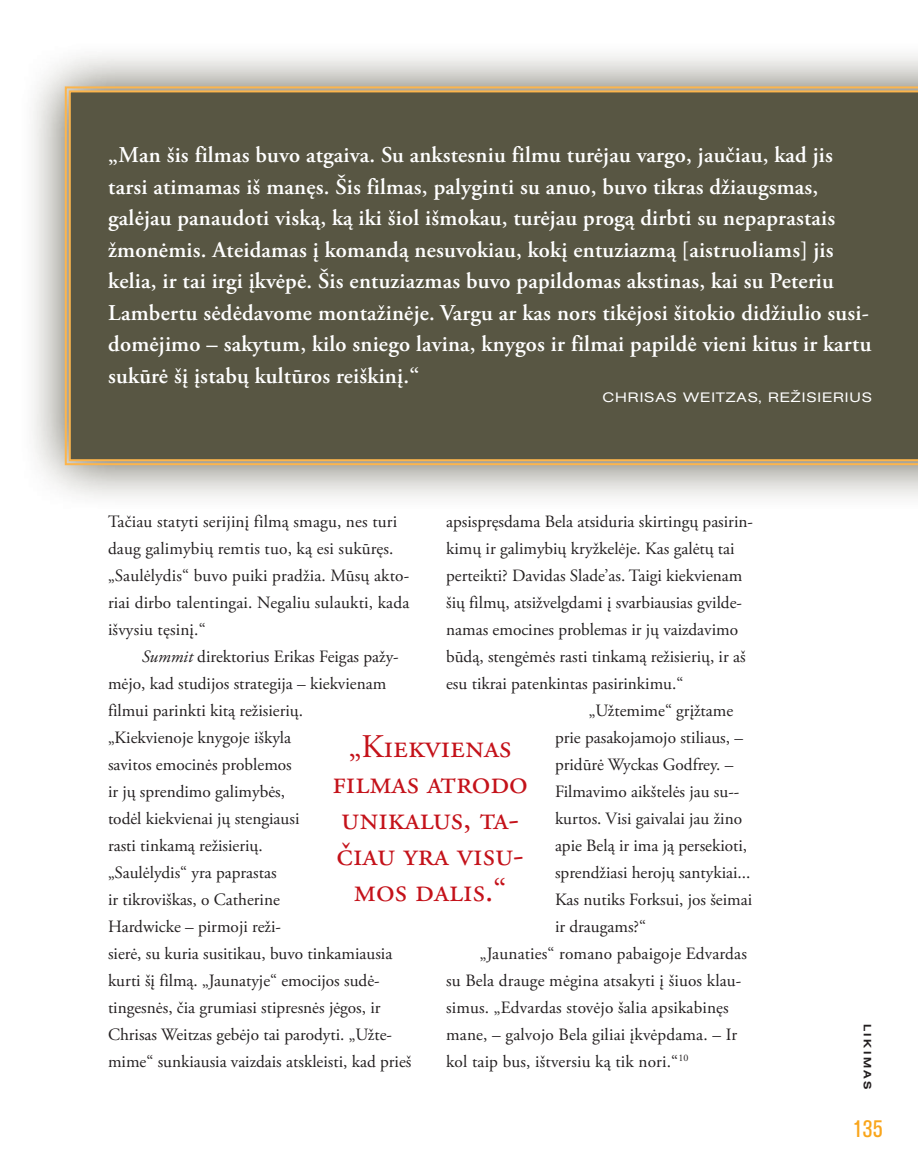
<style>
.page{position:relative;width:918px;height:1175px;background:#fff}
.page>*{position:absolute;margin:0;border:0;box-sizing:border-box;transform-origin:0 0}
.t1{font:33px/36px "Adobe Garamond Pro";color:#c4121a;text-align:center}
.t2{font:condensed 24px "AG Book Pro";color:#f9a51b}
.t3{font:600 22.5px/31.5px "Adobe Garamond Pro";letter-spacing:.01em;color:#fff}
.t4{font:17.25px/27px "Adobe Garamond Pro";color:#231f20}
.t5{font:expanded 13.5px "AG Book Pro";letter-spacing:.06em;color:#fff;scale:1.1 1}
.t6{font:500 expanded 10.5px "AG Book Pro";letter-spacing:.21em;color:#231f20;scale:1.1 1}
.s1{font-style:italic}
</style>
<div class="page">
<div style="left:14px;top:35px;width:904px;height:537px;background:#201d09;opacity:.75"></div>
<svg style="left:64px;top:85px;width:854px;height:381px;background:#d5b179"></svg>
<div style="left:68px;top:89px;width:850px;height:373px;background:#585643"></div>
<p class="t3" style="left:108px;top:139px;width:765px">„Man šis filmas buvo atgaiva. Su ankstesniu filmu turėjau vargo, jaučiau, kad jis tarsi atimamas iš manęs. Šis filmas, palyginti su anuo, buvo tikras džiaugsmas, galėjau panaudoti viską, ką iki šiol išmokau, turėjau progą dirbti su nepaprastais žmonėmis. Ateidamas į komandą nesuvokiau, kokį entuziazmą [aistruoliams] jis kelia, ir tai irgi įkvėpė. Šis entuziazmas buvo papildomas akstinas, kai su Peteriu Lambertu sėdėdavome montažinėje. Vargu ar kas nors tikėjosi šitokio didžiulio susi&shy;domėjimo – sakytum, kilo sniego lavina, knygos ir filmai papildė vieni kitus ir kartu sukūrė šį įstabų kultūros reiškinį.“</p>
<p class="t5" style="left:603px;top:389px;width:246px">CHRISAS WEITZAS, REŽISIERIUS</p>
<p class="t4" style="left:446px;top:508px;width:308px">apsispręsdama Bela atsiduria skirtingų pasirin-</p>
<p class="t4" style="left:446px;top:535px;width:290px">kimų ir galimybių kryžkelėje. Kas galėtų tai</p>
<p class="t4" style="left:446px;top:562px;width:298px">perteikti? Davidas Slade’as. Taigi kiekvienam</p>
<p class="t4" style="left:446px;top:589px;width:297px">šių filmų, atsižvelgdami į svarbiausias gvilde-</p>
<p class="t4" style="left:446px;top:616px;width:293px">namas emocines problemas ir jų vaizdavimo</p>
<p class="t4" style="left:446px;top:643px;width:301px">būdą, stengėmės rasti tinkamą režisierių, ir aš</p>
<p class="t4" style="left:446px;top:670px;width:239px">esu tikrai patenkintas pasirinkimu.“</p>
<p class="t4" style="left:589px;top:697px;width:146px">„Užtemime“ grįžtame</p>
<p class="t4" style="left:555px;top:724px;width:189px">prie pasakojamojo stiliaus, –</p>
<p class="t4" style="left:555px;top:751px;width:180px">pridūrė Wyckas Godfrey. –</p>
<p class="t4" style="left:555px;top:778px;width:185px">Filmavimo aikštelės jau su--</p>
<p class="t4" style="left:555px;top:805px;width:189px">kurtos. Visi gaivalai jau žino</p>
<p class="t4" style="left:555px;top:832px;width:194px">apie Belą ir ima ją persekioti,</p>
<p class="t4" style="left:555px;top:859px;width:197px">sprendžiasi herojų santykiai...</p>
<p class="t4" style="left:555px;top:886px;width:199px">Kas nutiks Forksui, jos šeimai</p>
<p class="t4" style="left:555px;top:913px;width:93px">ir draugams?“</p>
<p class="t4" style="left:480px;top:940px;width:269px">„Jaunaties“ romano pabaigoje Edvardas</p>
<p class="t4" style="left:446px;top:967px;width:297px">su Bela drauge mėgina atsakyti į šiuos klau-</p>
<p class="t4" style="left:446px;top:994px;width:284px">simus. „Edvardas stovėjo šalia apsikabinęs</p>
<p class="t4" style="left:446px;top:1021px;width:292px">mane, – galvojo Bela giliai įkvėpdama. – Ir</p>
<p class="t4" style="left:446px;top:1048px;width:244px">kol taip bus, ištversiu ką tik nori.“<sup>10</sup></p>
<p class="t4" style="left:108px;top:508px;width:303px">Tačiau statyti serijinį filmą smagu, nes turi daug galimybių remtis tuo, ką esi sukūręs. „Saulėlydis“ buvo puiki pradžia. Mūsų akto&shy;riai dirbo talentingai. Negaliu sulaukti, kada išvysiu tęsinį.“</p>
<p class="t4" style="left:108px;top:643px;width:305px;text-indent:34px"><span class="s1">Summit</span> direktorius Erikas Feigas pažy&shy;mėjo, kad studijos strategija – kiekvienam filmui parinkti kitą režisierių.<br>„Kiekvienoje knygoje iškyla<br>savitos emocinės problemos<br>ir jų sprendimo galimybės,<br>todėl kiekvienai jų stengiausi<br>rasti tinkamą režisierių.<br>„Saulėlydis“ yra paprastas<br>ir tikroviškas, o Catherine<br>Hardwicke – pirmoji reži-<br>sierė, su kuria susitikau, buvo tinkamiausia kurti šį filmą. „Jaunatyje“ emocijos sudė&shy;tingesnės, čia grumiasi stipresnės jėgos, ir Chrisas Weitzas gebėjo tai parodyti. „Užte&shy;mime“ sunkiausia vaizdais atskleisti, kad prieš</p>
<h1 class="t1" style="left:332px;top:729px;width:197px">„Kiekvienas filmas atrodo unikalus, ta&shy;čiau yra visu&shy;mos dalis.“</h1>
<p class="t6" style="left:874px;top:1023px;width:61px;rotate:90deg">likimas</p>
<h2 class="t2" style="left:853px;top:1113px;width:32px">135</h2>
</div>
